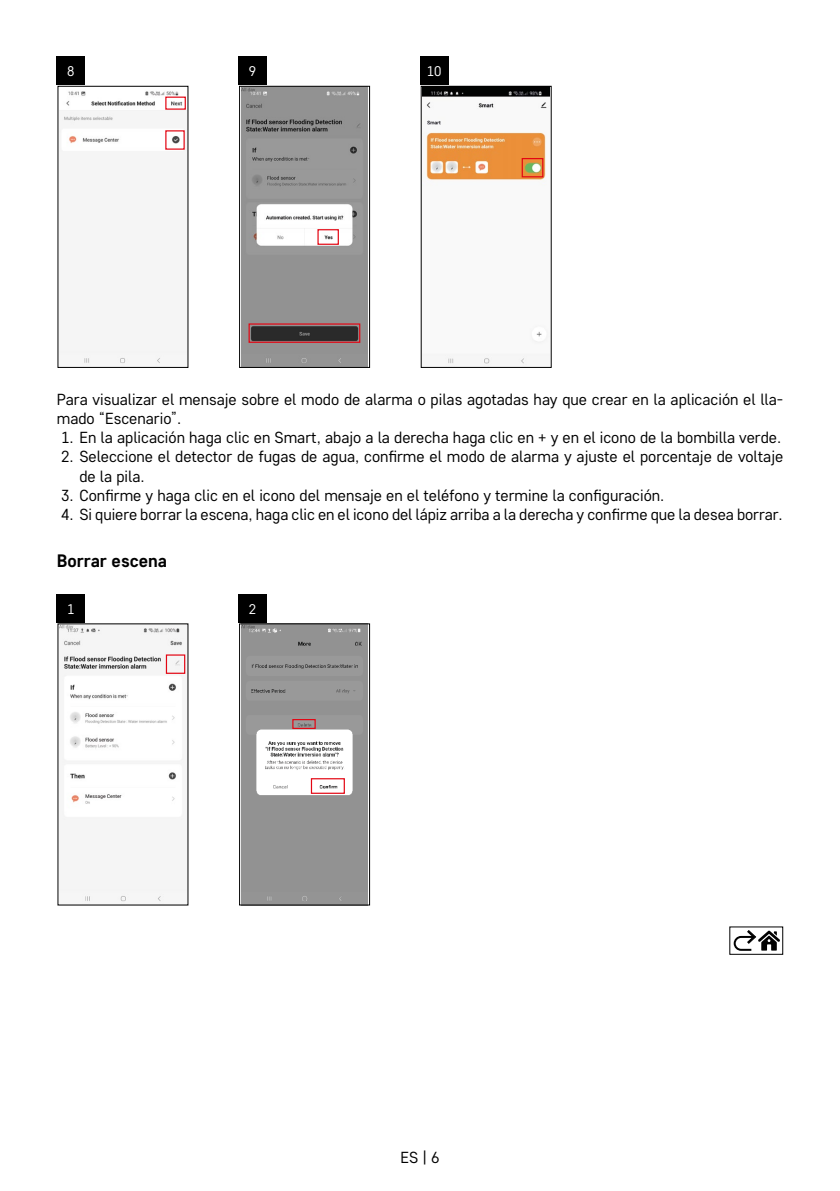
<style>
.page{position:relative;width:840px;height:1191px;background:#fff}
.page>*{position:absolute;margin:0;border:0;box-sizing:border-box;transform-origin:0 0}
.t1{font:700 18px "Core Sans D55";color:#000}
.t2{font:16px/19.2px "Core Sans D35";color:#000}
.t3{font:14px "Core Sans D35";color:#fff}
</style>
<div class="page">
<div style="left:57px;top:57px;width:28px;height:28px;background:#000"></div>
<div style="left:238px;top:57px;width:28px;height:28px;background:#000"></div>
<div style="left:420px;top:57px;width:28px;height:28px;background:#000"></div>
<img style="left:60px;top:91px;width:126px;height:274px">
<div style="left:165px;top:97px;width:21px;height:13px;border:1px solid #e30613"></div>
<img style="left:241px;top:88px;width:126px;height:277px">
<div style="left:239px;top:86px;width:130px;height:281px;border:1px solid #000"></div>
<div style="left:317px;top:229px;width:22px;height:16px;border:1px solid #e30613"></div>
<div style="left:248px;top:323px;width:112px;height:20px;border:1px solid #e30613"></div>
<img style="left:423px;top:88px;width:126px;height:277px">
<div style="left:421px;top:86px;width:130px;height:281px;border:1px solid #000"></div>
<div style="left:521px;top:158px;width:22px;height:19px;border:1px solid #e30613"></div>
<div style="left:57px;top:594px;width:28px;height:28px;background:#000"></div>
<div style="left:238px;top:594px;width:28px;height:28px;background:#000"></div>
<img style="left:60px;top:625px;width:126px;height:278px">
<div style="left:166px;top:654px;width:19px;height:20px;border:1px solid #e30613"></div>
<img style="left:241px;top:625px;width:126px;height:278px">
<div style="left:239px;top:623px;width:130px;height:282px;border:1px solid #000"></div>
<div style="left:292px;top:719px;width:23px;height:10px;border:1px solid #e30613"></div>
<div style="left:311px;top:778px;width:34px;height:16px;border:1px solid #e30613"></div>
<svg style="left:733px;top:930px;width:46px;height:21px"></svg>
<p class="t3" style="left:67px;top:62px;width:9px">8</p>
<p class="t3" style="left:249px;top:62px;width:9px">9</p>
<p class="t3" style="left:426px;top:62px;width:16px">10</p>
<p class="t2" style="left:57px;top:389px;width:727px">Para visualizar el mensaje sobre el modo de alarma o pilas agotadas hay que crear en la aplicación el lla&shy;mado “Escenario”.</p>
<p class="t2" style="left:61px;top:427px;width:721px">1. En la aplicación haga clic en Smart, abajo a la derecha haga clic en + y en el icono de la bombilla verde.</p>
<p class="t2" style="left:79px;top:447px;width:705px;text-indent:-18px">2. Seleccione el detector de fugas de agua, confirme el modo de alarma y ajuste el porcentaje de voltaje de la pila.</p>
<p class="t2" style="left:61px;top:485px;width:604px">3. Confirme y haga clic en el icono del mensaje en el teléfono y termine la configuración.</p>
<p class="t2" style="left:61px;top:504px;width:722px">4. Si quiere borrar la escena, haga clic en el icono del lápiz arriba a la derecha y confirme que la desea borrar.</p>
<p class="t1" style="left:57px;top:548px;width:112px">Borrar escena</p>
<p class="t3" style="left:67px;top:599px;width:9px">1</p>
<p class="t3" style="left:249px;top:599px;width:9px">2</p>
<p class="t2" style="left:400px;top:1147px;width:41px">ES | 6</p>
</div>
